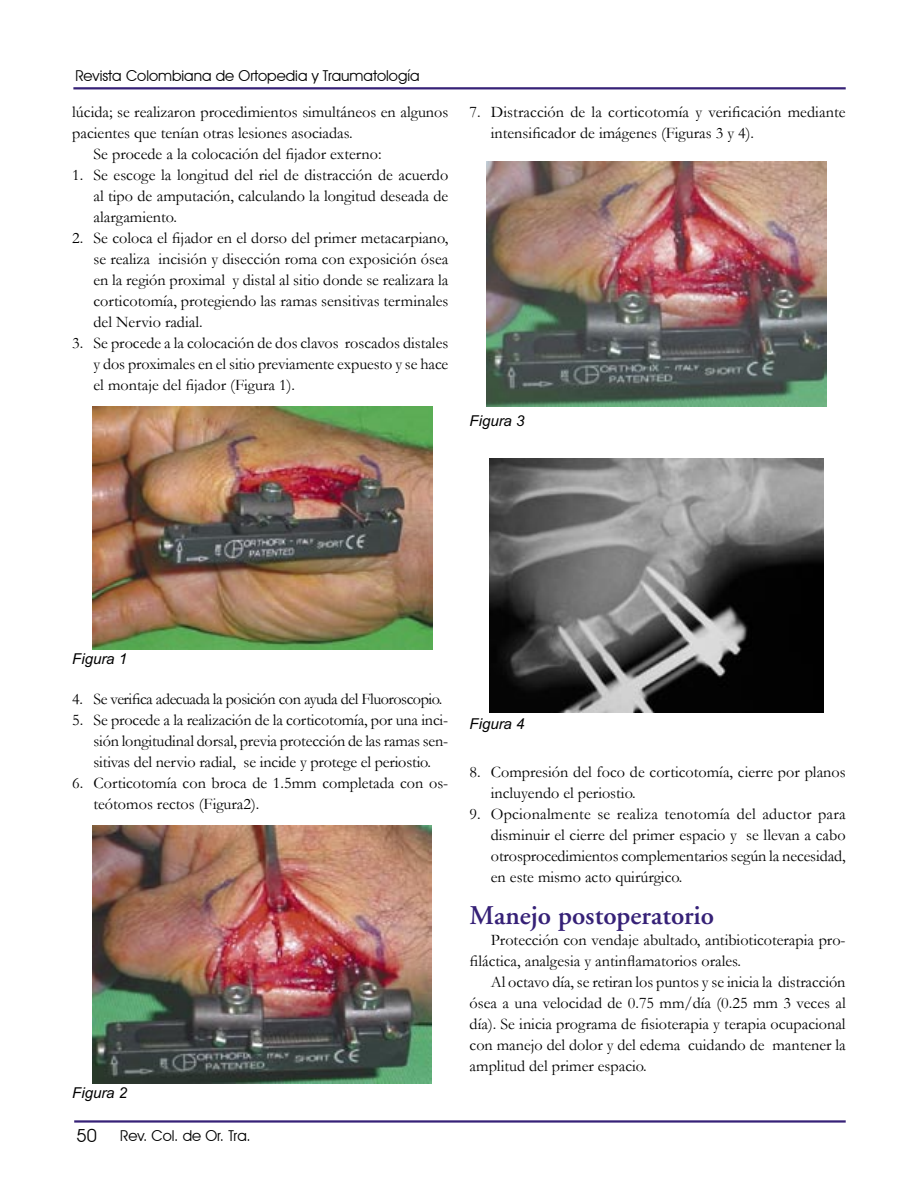
<style>
.page{position:relative;width:918px;height:1188px;background:#fff}
.page>*{position:absolute;margin:0;border:0;box-sizing:border-box;transform-origin:0 0}
.SUBTÍTULO{font:600 27px "Adobe Garamond";color:#362177}
.t1{font:18px "Avant Garde IT Cby BT";color:#000}
.TABULADO{font:16.2px/21px "Garamond";color:#000;text-align:justify}
.TEXTO_CORRIDO{font:16.2px/21px "Garamond";color:#000}
.TABULADO-2{font:16.2px "Garamond";letter-spacing:-.03em;color:#000}
.t2{font:15px "Avant Garde IT Cby BT";color:#000}
.PIEDEFOTO{font:italic 15px "Arial";color:#000}
</style>
<div class="page">
<hr style="left:74px;top:1120px;width:772px;height:3px;background:#362177">
<hr style="left:73px;top:87px;width:773px;height:2px;background:#362177">
<img style="left:92px;top:407px;width:341px;height:242px">
<img style="left:92px;top:826px;width:340px;height:257px">
<img style="left:487px;top:162px;width:340px;height:245px">
<img style="left:490px;top:459px;width:334px;height:253px">
<p class="t2" style="left:75px;top:66px;width:346px">Revista Colombiana de Ortopedia y Traumatología</p>
<p class="TEXTO_CORRIDO" style="left:72px;top:101px;width:378px">lúcida; se realizaron procedimientos simultáneos en algunos pacientes que tenían otras lesiones asociadas.</p>
<p class="TEXTO_CORRIDO" style="left:94px;top:143px;width:290px">Se procede a la colocación del fijador externo:</p>
<p class="TABULADO" style="left:94px;top:164px;width:356px;text-indent:-21px">1. Se escoge la longitud del riel de distracción de acuerdo al tipo de amputación, calculando la longitud deseada de alargamiento.</p>
<p class="TABULADO" style="left:94px;top:227px;width:356px;text-indent:-21px">2. Se coloca el fijador en el dorso del primer metacarpiano, se realiza incisión y disección roma con exposición ósea en la región proximal y distal al sitio donde se realizara la corticotomía, protegiendo las ramas sensitivas terminales del Nervio radial.</p>
<p class="TABULADO" style="left:94px;top:332px;width:356px;text-indent:-21px">3. Se procede a la colocación de dos clavos roscados distales y dos proximales en el sitio previamente expuesto y se hace el montaje del fijador (Figura 1).</p>
<p class="TABULADO" style="left:491px;top:101px;width:356px;text-indent:-21px">7. Distracción de la corticotomía y verificación mediante intensificador de imágenes (Figuras 3 y 4).</p>
<p class="PIEDEFOTO" style="left:470px;top:412px;width:56px">Figura 3</p>
<p class="PIEDEFOTO" style="left:72px;top:650px;width:56px">Figura 1</p>
<p class="TABULADO-2" style="left:72px;top:688px;width:371px">4. Se verifica adecuada la posición con ayuda del Fluoroscopio.</p>
<p class="TABULADO" style="left:94px;top:709px;width:356px;text-indent:-21px">5. Se procede a la realización de la corticotomía, por una inci&shy;sión longitudinal dorsal, previa protección de las ramas sen&shy;sitivas del nervio radial, se incide y protege el periostio.</p>
<p class="TABULADO" style="left:94px;top:772px;width:356px;text-indent:-21px">6. Corticotomía con broca de 1.5mm completada con os&shy;teótomos rectos (Figura2).</p>
<p class="PIEDEFOTO" style="left:72px;top:1084px;width:56px">Figura 2</p>
<p class="t1" style="left:77px;top:1124px;width:22px">50</p>
<p class="t2" style="left:120px;top:1127px;width:132px">Rev. Col. de Or. Tra.</p>
<p class="PIEDEFOTO" style="left:470px;top:715px;width:56px">Figura 4</p>
<p class="TABULADO" style="left:491px;top:761px;width:356px;text-indent:-21px">8. Compresión del foco de corticotomía, cierre por planos incluyendo el periostio.</p>
<p class="TABULADO" style="left:491px;top:803px;width:356px;text-indent:-21px">9. Opcionalmente se realiza tenotomía del aductor para disminuir el cierre del primer espacio y se llevan a cabo otrosprocedimientos complementarios según la necesidad, en este mismo acto quirúrgico.</p>
<p class="SUBTÍTULO" style="left:470px;top:901px;width:246px">Manejo postoperatorio</p>
<p class="TEXTO_CORRIDO" style="left:470px;top:929px;width:378px;text-indent:21px">Protección con vendaje abultado, antibioticoterapia pro&shy;filáctica, analgesia y antinflamatorios orales.</p>
<p class="TEXTO_CORRIDO" style="left:470px;top:971px;width:378px;text-align:justify;text-indent:21px">Al octavo día, se retiran los puntos y se inicia la distracción ósea a una velocidad de 0.75 mm/día (0.25 mm 3 veces al día). Se inicia programa de fisioterapia y terapia ocupacional con manejo del dolor y del edema cuidando de mantener la amplitud del primer espacio.</p>
</div>
